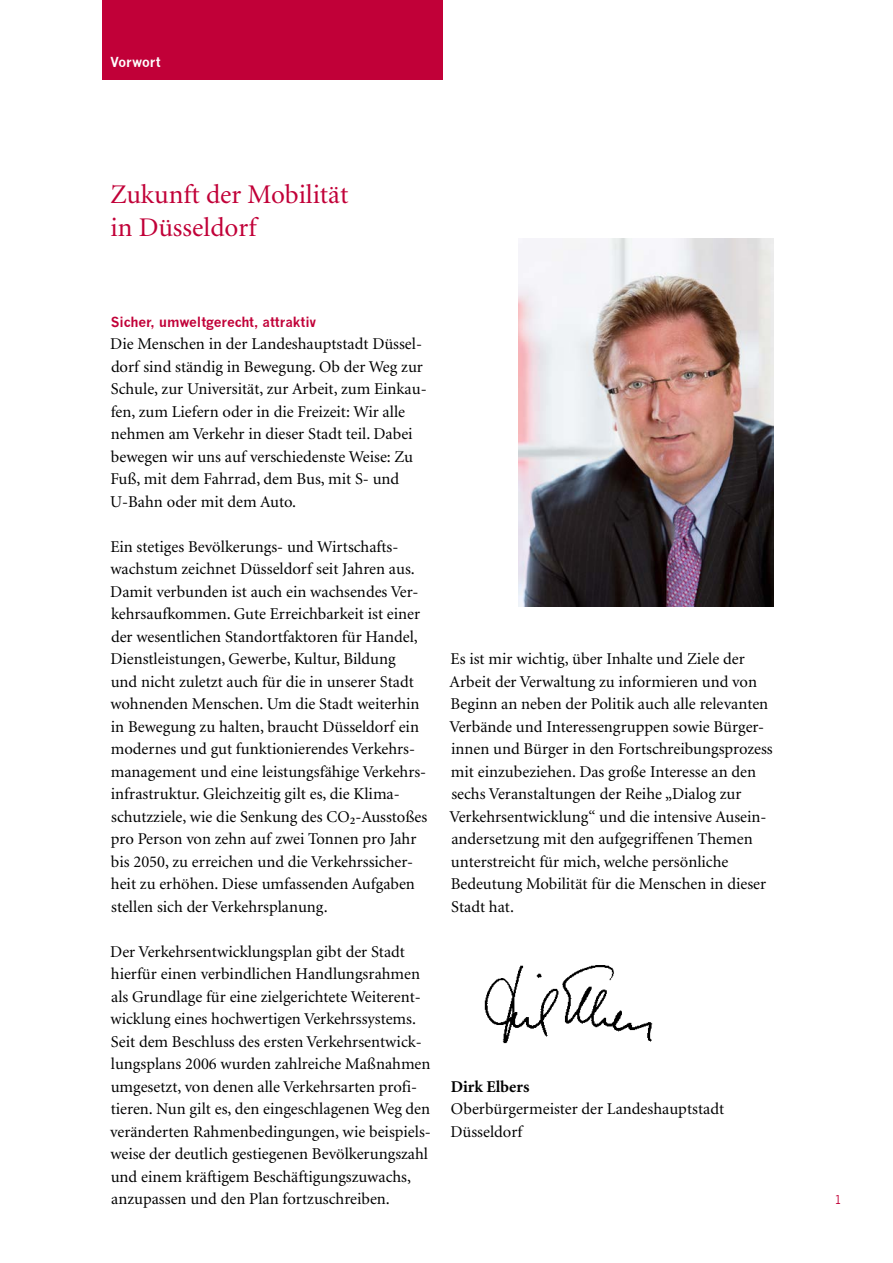
<style>
.page{position:relative;width:893px;height:1263px;background:#fff}
.page>*{position:absolute;margin:0;border:0;box-sizing:border-box;transform-origin:0 0}
.t1{font:27px/33px "Minion";color:#c10038}
.T1{font:16.5px/22.5px "Minion";color:#000}
.Zwischenüberschrift{font:16.5px/22.5px "Minion";color:#000}
.Zwischenüberschrift-2{font:700 13.5px "News Gothic";color:#c10038}
.Kapitelüberschrift{font:700 13.5px "News Gothic";color:#fff}
.t2{font:12px "News Gothic";color:#c10038}
.s1{font-weight:700}
</style>
<div class="page">
<div style="left:102px;top:0;width:340px;height:79px;background:#c10038"></div>
<img style="left:484px;top:965px;width:169px;height:79px">
<img style="left:519px;top:238px;width:255px;height:368px">
<p class="Kapitelüberschrift" style="left:111px;top:54px;width:52px">Vorwort</p>
<h1 class="t1" style="left:111px;top:179px;width:239px">Zukunft der Mobilität in Düsseldorf</h1>
<p class="Zwischenüberschrift-2" style="left:111px;top:313px;width:207px">Sicher, umweltgerecht, attraktiv</p>
<p class="Zwischenüberschrift" style="left:110px;top:333px;width:318px">Die Menschen in der Landeshauptstadt Düssel&shy;dorf sind ständig in Bewegung. Ob der Weg zur Schule, zur Universität, zur Arbeit, zum Einkau&shy;fen, zum Liefern oder in die Freizeit: Wir alle nehmen am Verkehr in dieser Stadt teil. Dabei bewegen wir uns auf verschiedenste Weise: Zu Fuß, mit dem Fahrrad, dem Bus, mit S- und U-Bahn oder mit dem Auto.</p>
<p class="T1" style="left:110px;top:536px;width:318px">Ein stetiges Bevölkerungs- und Wirtschafts&shy;wachstum zeichnet Düsseldorf seit Jahren aus.<br>Damit verbunden ist auch ein wachsendes Ver&shy;kehrsaufkommen. Gute Erreichbarkeit ist einer der wesentlichen Standortfaktoren für Handel, Dienstleistungen, Gewerbe, Kultur, Bildung<br>und nicht zuletzt auch für die in unserer Stadt wohnenden Menschen. Um die Stadt weiterhin in Bewegung zu halten, braucht Düsseldorf ein modernes und gut funktionierendes Verkehrs&shy;management und eine leistungsfähige Verkehrs&shy;infrastruktur. Gleichzeitig gilt es, die Klima&shy;schutzziele, wie die Senkung des CO²-Ausstoßes pro Person von zehn auf zwei Tonnen pro Jahr bis 2050, zu erreichen und die Verkehrssicher&shy;heit zu erhöhen. Diese umfassenden Aufgaben stellen sich der Verkehrsplanung.</p>
<p class="T1" style="left:110px;top:941px;width:322px">Der Verkehrsentwicklungsplan gibt der Stadt hierfür einen verbindlichen Handlungsrahmen als Grundlage für eine zielgerichtete Weiterent&shy;wicklung eines hochwertigen Verkehrssystems.<br>Seit dem Beschluss des ersten Verkehrsentwick&shy;lungsplans 2006 wurden zahlreiche Maßnahmen umgesetzt, von denen alle Verkehrsarten profi&shy;tieren. Nun gilt es, den eingeschlagenen Weg den veränderten Rahmenbedingungen, wie beispiels&shy;weise der deutlich gestiegenen Bevölkerungszahl und einem kräftigem Beschäftigungszuwachs, anzupassen und den Plan fortzuschreiben.</p>
<p class="T1" style="left:449px;top:648px;width:325px">Es ist mir wichtig, über Inhalte und Ziele der Arbeit der Verwaltung zu informieren und von Beginn an neben der Politik auch alle relevanten Verbände und Interessengruppen sowie Bürger&shy;innen und Bürger in den Fortschreibungsprozess mit einzubeziehen. Das große Interesse an den sechs Veranstaltungen der Reihe „Dialog zur Verkehrsentwicklung“ und die intensive Ausein&shy;andersetzung mit den aufgegriffenen Themen unterstreicht für mich, welche persönliche Bedeutung Mobilität für die Menschen in dieser Stadt hat.</p>
<p class="T1" style="left:450px;top:1076px;width:275px"><span class="s1">Dirk Elbers<br></span>Oberbürgermeister der Landeshauptstadt<br>Düsseldorf</p>
<p class="t2" style="left:834px;top:1193px;width:9px">1</p>
</div>
